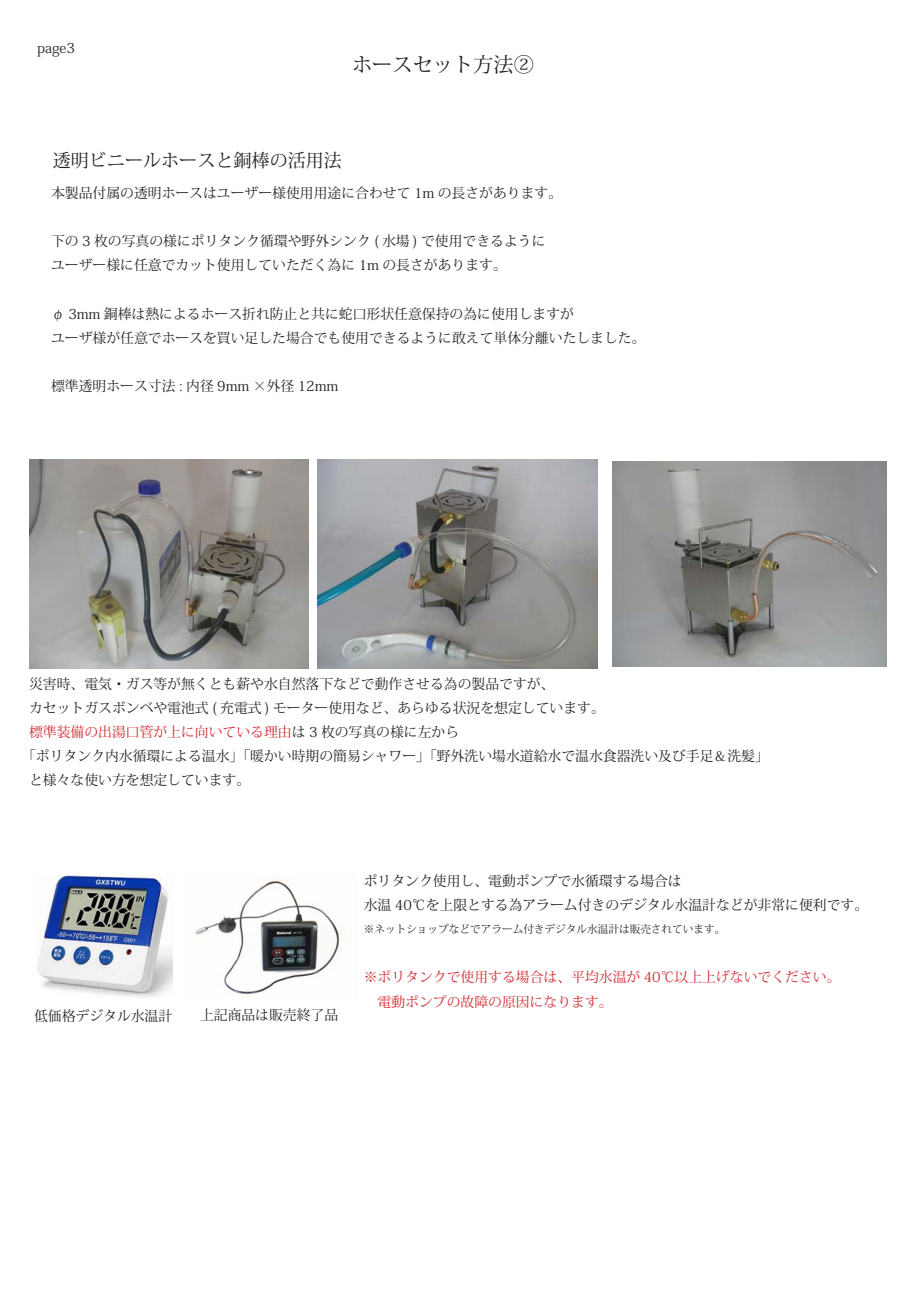
<style>
.page{position:relative;width:919px;height:1289px;background:#fff}
.page>*{position:absolute;margin:0;border:0;box-sizing:border-box;transform-origin:0 0}
.t1{font:20.25px "Koz Min Pro";color:#231f20}
.t2{font:18px "Koz Min Pro";color:#231f20}
.t3{font:13.8px/24.2px "Koz Min Pro";color:#231f20}
.t4{font:13.8px/24.2px "Koz Min Pro";color:#d1232a}
.t5{font:10.65px "Koz Min Pro";color:#231f20}
.s1{color:#231f20}
</style>
<div class="page">
<img style="left:195px;top:879px;width:146px;height:115px">
<img style="left:37px;top:872px;width:136px;height:126px">
<img style="left:29px;top:459px;width:279px;height:210px">
<img style="left:318px;top:459px;width:279px;height:210px">
<img style="left:612px;top:461px;width:274px;height:205px">
<p class="t3" style="left:37px;top:35px;width:40px">page3</p>
<p class="t1" style="left:352px;top:50px;width:183px">ホースセット方法②</p>
<p class="t2" style="left:53px;top:147px;width:291px">透明ビニールホースと銅棒の活用法</p>
<p class="t3" style="left:51px;top:180px;width:512px">本製品付属の透明ホースはユーザー様使用用途に合わせて 1m の長さがあります。</p>
<p class="t3" style="left:51px;top:228px;width:496px">下の 3 枚の写真の様にポリタンク循環や野外シンク ( 水場 ) で使用できるようにユーザー様に任意でカット使用していただく為に 1m の長さがあります。</p>
<p class="t3" style="left:51px;top:301px;width:596px">φ 3mm 銅棒は熱によるホース折れ防止と共に蛇口形状任意保持の為に使用しますが<br>ユーザ様が任意でホースを買い足した場合でも使用できるように敢えて単体分離いたしました。</p>
<p class="t3" style="left:51px;top:373px;width:289px">標準透明ホース寸法 : 内径 9mm ×外径 12mm</p>
<p class="t3" style="left:29px;top:671px;width:527px">災害時、電気・ガス等が無くとも薪や水自然落下などで動作させる為の製品ですが、</p>
<p class="t3" style="left:29px;top:695px;width:577px">カセットガスボンベや電池式 ( 充電式 ) モーター使用など、あらゆる状況を想定しています。</p>
<p class="t4" style="left:29px;top:719px;width:431px">標準装備の出湯口管が上に向いている理由<span class="s1">は 3 枚の写真の様に左から</span></p>
<p class="t3" style="left:22px;top:743px;width:748px">「ポリタンク内水循環による温水」「暖かい時期の簡易シャワー」「野外洗い場水道給水で温水食器洗い及び手足＆洗髪」</p>
<p class="t3" style="left:29px;top:767px;width:223px">と様々な使い方を想定しています。</p>
<p class="t3" style="left:34px;top:1003px;width:140px">低価格デジタル水温計</p>
<p class="t3" style="left:200px;top:1002px;width:140px">上記商品は販売終了品</p>
<p class="t3" style="left:364px;top:868px;width:506px">ポリタンク使用し、電動ポンプで水循環する場合は<br>水温 40℃を上限とする為アラーム付きのデジタル水温計などが非常に便利です。</p>
<p class="t5" style="left:364px;top:921px;width:363px">※ネットショップなどでアラーム付きデジタル水温計は販売されています。</p>
<p class="t4" style="left:364px;top:964px;width:478px">※ポリタンクで使用する場合は、平均水温が 40℃以上上げないでください。　電動ポンプの故障の原因になります。</p>
</div>
